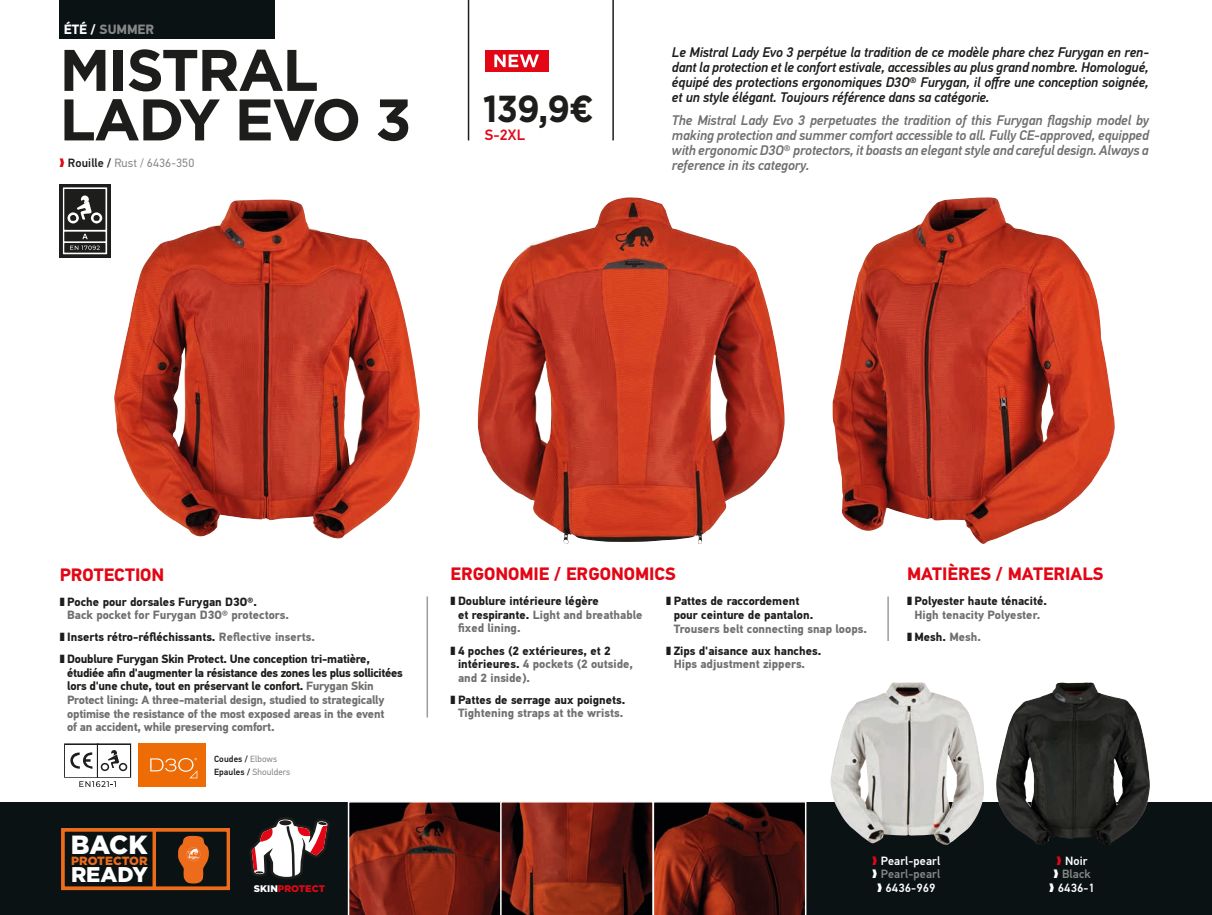
<style>
.page{position:relative;width:1212px;height:915px;background:#fff}
.page>*{position:absolute;margin:0;border:0;box-sizing:border-box;transform-origin:0 0}
.t1{font:700 58.5px/49.5px "Gotham";letter-spacing:-.03em;color:#1d1d1b}
.t2{font:700 37.5px "Gotham";color:#1d1d1b;scale:.91 1}
.t3{font:900 26.25px "Gotham";color:#fff}
.t4{font:900 21.3px "Gotham";color:#fff}
.t5{font:700 18px "PF Din Text Pro";color:#e30614}
.t6{font:500 15px "PF Din Text Pro";color:#e30614}
.t7{font:italic 500 13.95px/15px "PF Din Text Pro";letter-spacing:-.01em;color:#1d1d1b;text-align:justify}
.t8{font:italic 500 13.95px/15px "PF Din Text Pro";letter-spacing:-.01em;color:#70706f;text-align:justify}
.t9{font:700 13.5px "PF Din Text Pro";color:#878787}
.t10{font:700 12px/13.5px "PF Din Text Pro";letter-spacing:-.02em;color:#70706f}
.t11{font:700 12px/13.5px "PF Din Text Pro";color:#1d1d1b}
.t12{font:700 12px/13.5px "PF Din Text Pro";color:#70706f}
.t13{font:700 12px/22px "PF Din Text Pro";letter-spacing:-.02em;color:#1d1d1b}
.t14{font:500 12px/13.5px "PF Din Text Pro";letter-spacing:.01em;color:#fff;text-align:center}
.t15{font:12px "PF Din Text Pro";letter-spacing:.01em;color:#878787}
.t16{font:900 11.85px "Gotham";color:#ed6c1c}
.t17{font:900 9.6px "Gotham";color:#e30614}
.t18{font:500 9px/13.5px "PF Din Text Pro";letter-spacing:.01em;color:#1d1d1b}
.s1{color:#fff}
.s2{color:#e30614}
.s3{font-weight:500;color:#1d1d1b}
.s4{color:#1d1d1b}
.s5{color:#70706f}
.s6{font-weight:400;color:#878787}
.s7{color:#878787}
</style>
<div class="page">
<hr style="left:468px;top:0;width:1px;height:140px;background:#1d1d1b">
<hr style="left:612px;top:0;width:2px;height:140px;background:#1d1d1b">
<div style="left:0;top:802px;width:1212px;height:112px;background:#0b1214"></div>
<div style="left:60px;top:0;width:215px;height:38px;background:#0b1214"></div>
<div style="left:485px;top:50px;width:63px;height:21px;background:#e30614"></div>
<svg style="left:494px;top:54px;width:45px;height:13px"></svg>
<svg style="left:60px;top:184px;width:51px;height:73px"></svg>
<svg style="left:63px;top:187px;width:44px;height:67px"></svg>
<img style="left:996px;top:682px;width:154px;height:162px">
<img style="left:830px;top:682px;width:154px;height:162px">
<img style="left:832px;top:197px;width:283px;height:347px">
<img style="left:478px;top:197px;width:306px;height:347px">
<img style="left:114px;top:199px;width:306px;height:339px">
<svg style="left:348px;top:801px;width:458px;height:113px"></svg>
<div style="left:61px;top:827px;width:169px;height:62px;border:4px solid #ed6c1c"></div>
<hr style="left:153px;top:829px;width:3px;height:58px;background:#ed6c1c">
<svg style="left:178px;top:835px;width:31px;height:48px"></svg>
<hr style="left:426px;top:596px;width:2px;height:121px;background:#9d9d9d">
<hr style="left:887px;top:596px;width:2px;height:44px;background:#9d9d9d">
<svg style="left:249px;top:817px;width:81px;height:62px"></svg>
<svg style="left:64px;top:743px;width:67px;height:43px"></svg>
<div style="left:139px;top:743px;width:67px;height:43px;background:#ed6c06"></div>
<svg style="left:150px;top:757px;width:47px;height:21px"></svg>
<p class="t9" style="left:64px;top:21px;width:92px"><span class="s1">ÉTÉ /</span> SUMMER</p>
<h1 class="t1" style="left:60px;top:45px;width:354px">MISTRAL<br>LADY EVO 3</h1>
<p class="t15" style="left:60px;top:156px;width:136px"><span class="s2">❱</span> <span class="s3">Rouille /</span> Rust / 6436-350</p>
<h2 class="t2" style="left:483px;top:83px;width:123px">139,9€</h2>
<p class="t6" style="left:485px;top:126px;width:42px">S-2XL</p>
<p class="t7" style="left:672px;top:44px;width:479px">Le Mistral Lady Evo 3 perpétue la tradition de ce modèle phare chez Furygan en ren&shy;dant la protection et le confort estivale, accessibles au plus grand nombre. Homologué, équipé des protections ergonomiques D3O® Furygan, il offre une conception soignée, et un style élégant. Toujours référence dans sa catégorie.</p>
<p class="t8" style="left:672px;top:113px;width:478px">The Mistral Lady Evo 3 perpetuates the tradition of this Furygan flagship model by making protection and summer comfort accessible to all. Fully CE-approved, equipped with ergonomic D3O® protectors, it boasts an elegant style and careful design. Always a reference in its category.</p>
<p class="t5" style="left:60px;top:563px;width:106px">PROTECTION</p>
<p class="t12" style="left:67px;top:594px;width:223px;text-indent:-8px"><span class="s4">❚ Poche pour dorsales Furygan D3O®.<br></span>Back pocket for Furygan D3O® protectors.</p>
<p class="t13" style="left:60px;top:626px;width:312px">❚ Inserts rétro-réfléchissants. <span class="s5">Reflective inserts.<br></span>❚ Doublure Furygan Skin Protect. Une conception tri-matière,</p>
<p class="t10" style="left:67px;top:665px;width:337px"><span class="s4">étudiée afin d'augmenter la résistance des zones les plus sollicitées lors d'une chute, tout en préservant le confort.</span> Furygan Skin Protect lining: A three-material design, studied to strategically optimise the resistance of the most exposed areas in the event<br>of an accident, while preserving comfort.</p>
<h3 class="t3" style="left:71px;top:826px;width:78px">BACK</h3>
<p class="t16" style="left:71px;top:852px;width:78px">PROTECTOR</p>
<h3 class="t4" style="left:71px;top:859px;width:78px">READY</h3>
<p class="t18" style="left:214px;top:751px;width:78px">Coudes / <span class="s6">Elbows<br></span>Epaules / <span class="s6">Shoulders</span></p>
<p class="t17" style="left:254px;top:881px;width:73px"><span class="s1">SKIN</span>PROTECT</p>
<p class="t5" style="left:450px;top:563px;width:227px">ERGONOMIE / ERGONOMICS</p>
<p class="t11" style="left:458px;top:594px;width:186px;text-indent:-8px">❚ Doublure intérieure légère<br>et respirante. <span class="s5">Light and breathable fixed lining.</span></p>
<p class="t11" style="left:458px;top:643px;width:177px;text-indent:-8px">❚ 4 poches (2 extérieures, et 2 intérieures. <span class="s5">4 pockets (2 outside, and 2 inside).</span></p>
<p class="t12" style="left:450px;top:692px;width:176px;text-align:center"><span class="s4">❚ Pattes de serrage aux poignets.<br></span>Tightening straps at the wrists.</p>
<p class="t11" style="left:674px;top:594px;width:141px;text-indent:-8px">❚ Pattes de raccordement pour ceinture de pantalon.</p>
<p class="t12" style="left:666px;top:617px;width:202px;line-height:22px;text-indent:8px">Trousers belt connecting snap loops. <span class="s4">❚ Zips d'aisance aux hanches.</span></p>
<p class="t12" style="left:674px;top:656px;width:133px">Hips adjustment zippers.</p>
<p class="t5" style="left:907px;top:563px;width:198px">MATIÈRES / MATERIALS</p>
<p class="t11" style="left:907px;top:594px;width:142px;text-align:center">❚ Polyester haute ténacité.<br><span class="s5">High tenacity Polyester.</span></p>
<p class="t11" style="left:907px;top:629px;width:76px">❚ Mesh. <span class="s5">Mesh.</span></p>
<p class="t14" style="left:872px;top:853px;width:69px"><span class="s2">❱</span> Pearl-pearl ❱ <span class="s7">Pearl-pearl </span>❱ 6436-969</p>
<p class="t14" style="left:1049px;top:853px;width:47px"><span class="s2">❱</span> Noir<br>❱ <span class="s7">Black<br></span>❱ 6436-1</p>
</div>
